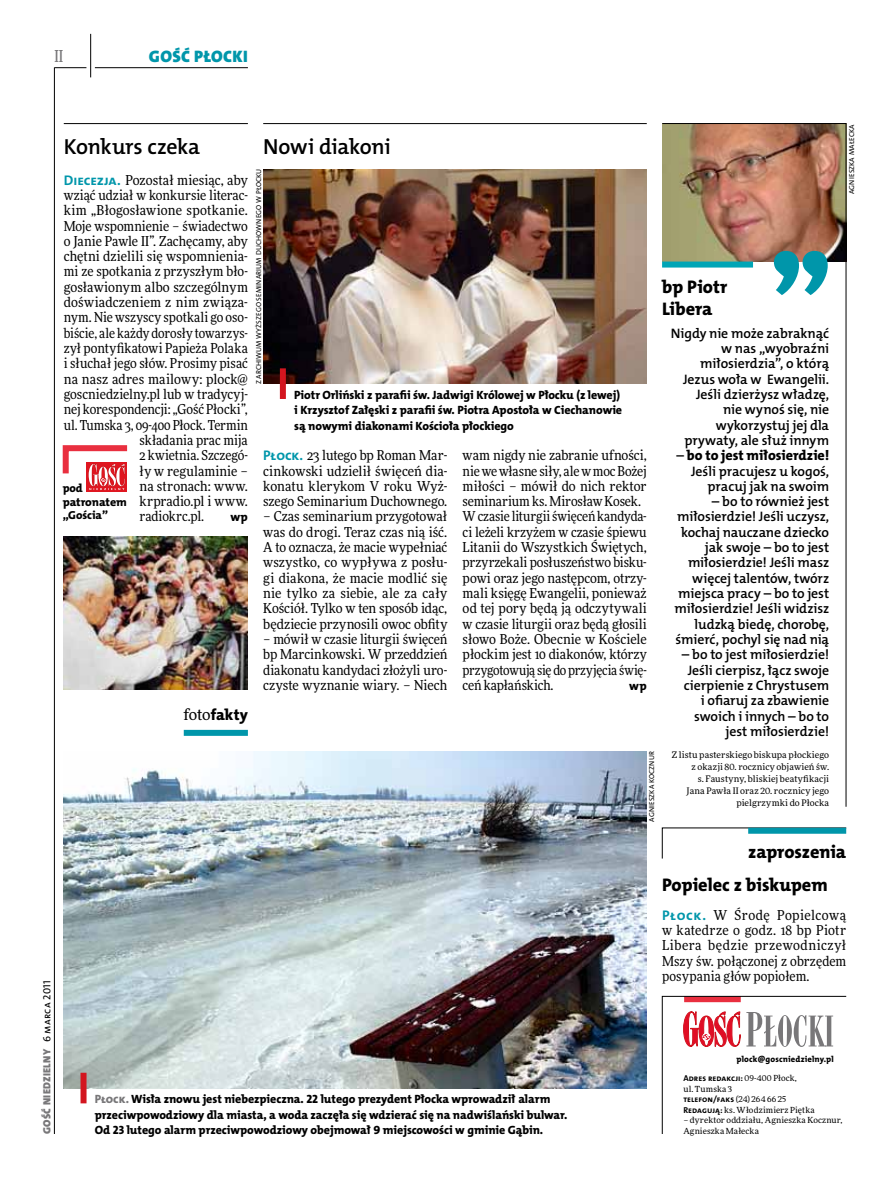
<style>
.page{position:relative;width:893px;height:1191px;background:#fff}
.page>*{position:absolute;margin:0;border:0;box-sizing:border-box;transform-origin:0 0}
.t1{font:21.9px "The Mix HP6 Se Bld";letter-spacing:-.015em;color:#000}
.t2{font:18.3px/21.6px "The Mix HP8 Ex Bld";color:#000}
.t3{font:16.65px "The Mix HP9 Blk";letter-spacing:.02em;color:#0096aa}
.t4{font:500 16.5px "Freeday Narrow";color:#787779;scale:.9 1}
.t5{font:15.75px "The Mix HP8 Ex Bld";color:#000}
.t6{font:14.1px "The Mix HP8 Ex Bld";letter-spacing:-.005em;color:#000}
.t7{font:13.8px/15.3px "The Mix HP6 Se Bld";letter-spacing:-.005em;color:#000;text-align:right}
.t8{font:13.65px/15.3px "Freeday Narrow News";color:#000;text-align:justify}
.t9{font:12.3px "The Mix HP8 Ex Bld";color:#000}
.t10{font:12px/15.3px "The Mix HP8 Ex Bld";letter-spacing:-.005em;color:#000}
.t11{font:11.7px/13.5px "The Mix HP8 Ex Bld";letter-spacing:-.005em;color:#000}
.t12{font:10.5px "The Mix HP9 Blk";letter-spacing:.025em;color:#787779}
.t13{font:9px/12px "Freeday News";letter-spacing:.01em;color:#000;text-align:right}
.t14{font:8.55px "The Mix HP7 Bld";letter-spacing:.005em;color:#000}
.t15{font:8.55px "The Mix HP8 Ex Bld";letter-spacing:.015em;color:#000}
.t16{font:8.4px/10.5px "Freeday News";letter-spacing:.02em;color:#000}
.t17{font:7.2px "The Mix HP5 Plain";letter-spacing:.015em;color:#000}
.s1{font-family:"The Mix HP7 Bld";font-size:13.95px;color:#0096aa}
.s2{font-family:"The Mix HP6 Se Bld";font-size:13.8px}
.s3{font-family:"Freeday News";font-size:15.45px}
.s4{font-family:"The Mix HP5 Plain";color:#000}
.s5{color:#787779}
.s6{font-family:"Freeday News";font-size:8.4px}
.s7{font-family:"The Mix HP7 Bld";font-size:8.55px}
</style>
<div class="page">
<hr style="left:54px;top:67px;width:1px;height:1067px;background:#000">
<hr style="left:90px;top:34px;width:1px;height:43px;background:#000">
<hr style="left:54px;top:67px;width:32px;height:1px;background:#000">
<hr style="left:95px;top:67px;width:153px;height:1px;background:#000">
<svg style="left:662px;top:123px;width:184px;height:684px"></svg>
<div style="left:662px;top:261px;width:91px;height:6px;background:#00a5b6"></div>
<svg style="left:774px;top:251px;width:54px;height:44px"></svg>
<svg style="left:662px;top:996px;width:185px;height:138px"></svg>
<hr style="left:64px;top:123px;width:184px;height:1px;background:#000">
<svg style="left:662px;top:827px;width:185px;height:32px"></svg>
<div style="left:748px;top:827px;width:98px;height:6px;background:#0096aa"></div>
<hr style="left:263px;top:123px;width:384px;height:1px;background:#000">
<img style="left:263px;top:169px;width:384px;height:215px">
<div style="left:280px;top:368px;width:6px;height:31px;background:#d3151f"></div>
<img style="left:64px;top:751px;width:583px;height:337px">
<img style="left:64px;top:537px;width:184px;height:153px">
<div style="left:87px;top:462px;width:40px;height:30px;background:#df1620"></div>
<svg style="left:62px;top:445px;width:66px;height:45px"></svg>
<div style="left:184px;top:730px;width:64px;height:6px;background:#0096aa"></div>
<div style="left:81px;top:1072px;width:6px;height:31px;background:#d3151f"></div>
<p class="t4" style="left:54px;top:46px;width:11px">II</p>
<p class="t3" style="left:149px;top:46px;width:100px">GOŚĆ PŁOCKI</p>
<h1 class="t1" style="left:64px;top:132px;width:138px">Konkurs czeka</h1>
<p class="t8" style="left:64px;top:172px;width:186px"><span class="s1">Diecezja.</span> Pozostał miesiąc, aby</p>
<p class="t8" style="left:64px;top:187px;width:186px">wziąć udział w konkursie literac-</p>
<p class="t8" style="left:64px;top:202px;width:186px">kim „Błogosławione spotkanie.</p>
<p class="t8" style="left:64px;top:218px;width:186px">Moje wspomnienie – świadectwo</p>
<p class="t8" style="left:64px;top:233px;width:186px">o Janie Pawle II”. Zachęcamy, aby</p>
<p class="t8" style="left:64px;top:248px;width:186px">chętni dzielili się wspomnienia-</p>
<p class="t8" style="left:64px;top:264px;width:186px">mi ze spotkania z przyszłym bło-</p>
<p class="t8" style="left:64px;top:279px;width:186px">gosławionym albo szczególnym</p>
<p class="t8" style="left:64px;top:294px;width:186px">doświadczeniem z nim związa-</p>
<p class="t8" style="left:64px;top:310px;width:186px">nym. Nie wszyscy spotkali go oso-</p>
<p class="t8" style="left:64px;top:325px;width:186px">biście, ale każdy dorosły towarzys-</p>
<p class="t8" style="left:64px;top:340px;width:186px">zył pontyfikatowi Papieża Polaka</p>
<p class="t8" style="left:64px;top:356px;width:186px">i słuchał jego słów. Prosimy pisać</p>
<p class="t8" style="left:64px;top:371px;width:186px">na nasz adres mailowy: plock@</p>
<p class="t8" style="left:64px;top:386px;width:186px">goscniedzielny.pl lub w tradycyj-</p>
<p class="t8" style="left:64px;top:401px;width:186px">nej korespondencji: „Gość Płocki”,</p>
<p class="t8" style="left:64px;top:417px;width:186px">ul. Tumska 3, 09-400 Płock. Termin</p>
<p class="t8" style="left:140px;top:432px;width:110px">składania prac mija</p>
<p class="t8" style="left:140px;top:447px;width:110px">2 kwietnia. Szczegó-</p>
<p class="t8" style="left:140px;top:463px;width:110px">ły w regulaminie –</p>
<p class="t8" style="left:140px;top:478px;width:110px">na stronach: www.</p>
<p class="t8" style="left:140px;top:493px;width:110px">krpradio.pl i www.</p>
<p class="t8" style="left:140px;top:509px;width:66px">radiokrc.pl.</p>
<p class="t9" style="left:230px;top:509px;width:19px">wp</p>
<h1 class="t1" style="left:263px;top:132px;width:129px">Nowi diakoni</h1>
<p class="t17" style="left:254px;top:384px;width:217px;rotate:-90deg">Z archiwum Wyższego Seminarium Duchownego w Płocku</p>
<h2 class="t2" style="left:662px;top:276px;width:67px">bp Piotr<br>Libera</h2>
<p class="t7" style="left:671px;top:325px;width:160px">Nigdy nie może zabraknąć w nas „wyobraźni miłosierdzia”, o którą<br>Jezus woła w Ewangelii.<br>Jeśli dzierżysz władzę,<br>nie wynoś się, nie wykorzystuj jej dla prywaty, ale służ innym</p>
<p class="t6" style="left:677px;top:446px;width:154px"><span class="s2">–</span> bo to jest miłosierdzie!</p>
<p class="t7" style="left:691px;top:463px;width:140px">Jeśli pracujesz u kogoś, pracuj jak na swoim</p>
<p class="t7" style="left:675px;top:494px;width:156px">– bo to również jest miłosierdzie! Jeśli uczysz, kochaj nauczane dziecko jak swoje – bo to jest miłosierdzie! Jeśli masz więcej talentów, twórz miejsca pracy – bo to jest miłosierdzie! Jeśli widzisz ludzką biedę, chorobę, śmierć, pochyl się nad nią</p>
<p class="t7" style="left:682px;top:647px;width:149px">– bo to jest miłosierdzie!<br>Jeśli cierpisz, łącz swoje cierpienie z Chrystusem i ofiaruj za zbawienie swoich i innych – bo to jest miłosierdzie!</p>
<p class="t13" style="left:672px;top:748px;width:159px">Z listu pasterskiego biskupa płockiego z okazji 80. rocznicy objawień św.<br>s. Faustyny, bliskiej beatyfikacji<br>Jana Pawła II oraz 20. rocznicy jego pielgrzymki do Płocka</p>
<p class="t10" style="left:294px;top:387px;width:329px">Piotr Orliński z parafii św. Jadwigi Królowej w Płocku (z lewej) i Krzysztof Załęski z parafii św. Piotra Apostoła w Ciechanowie są nowymi diakonami Kościoła płockiego</p>
<p class="t8" style="left:463px;top:447px;width:186px;text-align:left">wam nigdy nie zabranie ufności, nie we własne siły, ale w moc Bożej miłości – mówił do nich rektor seminarium ks. Mirosław Kosek.<br>W czasie liturgii święceń kandyda&shy;ci leżeli krzyżem w czasie śpiewu<br>Litanii do Wszystkich Świętych, przyrzekali posłuszeństwo bisku&shy;powi oraz jego następcom, otrzy&shy;mali księgę Ewangelii, ponieważ od tej pory będą ją odczytywali w czasie liturgii oraz będą głosili słowo Boże. Obecnie w Kościele płockim jest 10 diakonów, którzy przygotowują się do przyjęcia świę&shy;ceń kapłańskich.</p>
<p class="t8" style="left:263px;top:447px;width:186px"><span class="s1">Płock.</span> 23 lutego bp Roman Mar&shy;cinkowski udzielił święceń dia&shy;konatu klerykom V roku Wyż&shy;szego Seminarium Duchownego.</p>
<p class="t8" style="left:263px;top:509px;width:186px">– Czas seminarium przygotował was do drogi. Teraz czas nią iść.<br>A to oznacza, że macie wypełniać wszystko, co wypływa z posłu&shy;gi diakona, że macie modlić się nie tylko za siebie, ale za cały Kościół. Tylko w ten sposób idąc, będziecie przynosili owoc obfity</p>
<p class="t8" style="left:263px;top:631px;width:186px">– mówił w czasie liturgii święceń bp Marcinkowski. W przeddzień diakonatu kandydaci złożyli uro&shy;czyste wyznanie wiary. – Niech</p>
<p class="t11" style="left:63px;top:481px;width:66px">pod patronatem „Gościa”</p>
<p class="t9" style="left:629px;top:678px;width:19px">wp</p>
<p class="t5" style="left:184px;top:705px;width:66px"><span class="s3">foto</span>fakty</p>
<p class="t17" style="left:647px;top:822px;width:72px;rotate:-90deg">Agnieszka Kocznur</p>
<p class="t17" style="left:847px;top:194px;width:71px;rotate:-90deg">Agnieszka Małecka</p>
<p class="t12" style="left:40px;top:1134px;width:155px;rotate:-90deg">GOŚĆ NIEDZIELNY <span class="s4">6 marca 2011</span></p>
<p class="t10" style="left:95px;top:1091px;width:474px"><span class="s5">Płock.</span> Wisła znowu jest niebezpieczna. 22 lutego prezydent Płocka wprowadził alarm przeciwpowodziowy dla miasta, a woda zaczęła się wdzierać się na nadwiślański bulwar.<br>Od 23 lutego alarm przeciwpowodziowy obejmował 9 miejscowości w gminie Gąbin.</p>
<h2 class="t2" style="left:748px;top:841px;width:99px">zaproszenia</h2>
<h2 class="t2" style="left:662px;top:874px;width:167px">Popielec z biskupem</h2>
<p class="t8" style="left:662px;top:907px;width:186px"><span class="s1">Płock.</span> W Środę Popielcową w katedrze o godz. 18 bp Piotr Libera będzie przewodniczył Mszy św. połączonej z obrzędem posypania głów popiołem.</p>
<p class="t15" style="left:736px;top:1053px;width:99px">plock@goscniedzielny.pl</p>
<p class="t14" style="left:683px;top:1073px;width:115px">Adres redakcji: <span class="s6">09-400 Płock,</span></p>
<p class="t16" style="left:683px;top:1083px;width:50px">ul. Tumska 3</p>
<p class="t14" style="left:683px;top:1094px;width:104px">telefon/faks <span class="s6">(24) 264 66 25</span></p>
<p class="t16" style="left:683px;top:1104px;width:133px"><span class="s7">Redagują:</span> ks. Włodzimierz Piętka</p>
<p class="t16" style="left:683px;top:1115px;width:161px">– dyrektor oddziału, Agnieszka Kocznur,<br>Agnieszka Małecka</p>
</div>
